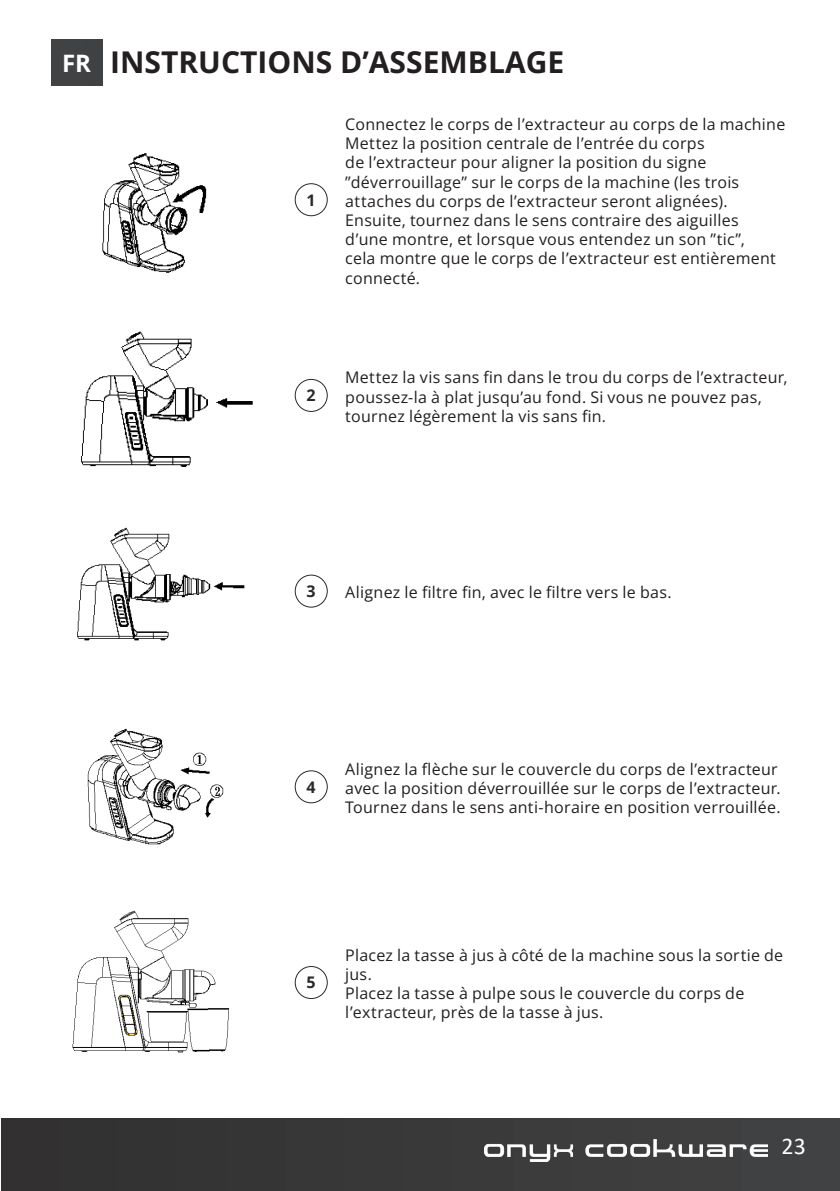
<style>
.page{position:relative;width:840px;height:1191px;background:#fff}
.page>*{position:absolute;margin:0;border:0;box-sizing:border-box;transform-origin:0 0}
.t1{font:30px "Open Sans";color:#231f20}
.t2{font:24px "Calibri";color:#fff}
.t3{font:24px "Open Sans";color:#fff}
.t4{font:16px/19.2px "Open Sans";letter-spacing:.015em;color:#231f20}
.t5{font:16px "Open Sans";color:#2a292a}
</style>
<div class="page">
<div style="left:1px;top:1119px;width:838px;height:72px;background:#383839"></div>
<img style="left:484px;top:1140px;width:283px;height:21px">
<div style="left:51px;top:40px;width:51px;height:45px;background:#414243"></div>
<img style="left:102px;top:153px;width:105px;height:120px">
<img style="left:81px;top:331px;width:172px;height:136px">
<img style="left:77px;top:527px;width:168px;height:114px">
<img style="left:87px;top:728px;width:137px;height:117px">
<img style="left:72px;top:910px;width:158px;height:143px">
<div style="left:294px;top:183px;width:33px;height:33px;border:1px solid #2a292a;border-radius:50%"></div>
<div style="left:294px;top:379px;width:33px;height:33px;border:1px solid #2a292a;border-radius:50%"></div>
<div style="left:294px;top:574px;width:33px;height:33px;border:1px solid #2a292a;border-radius:50%"></div>
<div style="left:294px;top:770px;width:33px;height:33px;border:1px solid #2a292a;border-radius:50%"></div>
<div style="left:294px;top:966px;width:33px;height:33px;border:1px solid #2a292a;border-radius:50%"></div>
<p class="t3" style="left:62px;top:47px;width:31px">FR</p>
<p class="t1" style="left:110px;top:41px;width:455px">INSTRUCTIONS D’ASSEMBLAGE</p>
<p class="t5" style="left:306px;top:189px;width:11px">1</p>
<p class="t4" style="left:345px;top:114px;width:441px">Connectez le corps de l’extracteur au corps de la machine</p>
<p class="t4" style="left:345px;top:133px;width:432px">Mettez la position centrale de l’entrée du corps<br>de l’extracteur pour aligner la position du signe ”déverrouillage” sur le corps de la machine (les trois attaches du corps de l’extracteur seront alignées).<br>Ensuite, tournez dans le sens contraire des aiguilles d’une montre, et lorsque vous entendez un son ”tic”, cela montre que le corps de l’extracteur est entièrement connecté.</p>
<p class="t5" style="left:306px;top:384px;width:11px">2</p>
<p class="t4" style="left:345px;top:367px;width:443px">Mettez la vis sans fin dans le trou du corps de l’extracteur, poussez-la à plat jusqu’au fond. Si vous ne pouvez pas, tournez légèrement la vis sans fin.</p>
<p class="t5" style="left:306px;top:580px;width:11px">3</p>
<p class="t4" style="left:345px;top:582px;width:327px">Alignez le filtre fin, avec le filtre vers le bas.</p>
<p class="t5" style="left:306px;top:776px;width:11px">4</p>
<p class="t4" style="left:345px;top:759px;width:436px">Alignez la flèche sur le couvercle du corps de l’extracteur avec la position déverrouillée sur le corps de l’extracteur.<br>Tournez dans le sens anti-horaire en position verrouillée.</p>
<p class="t5" style="left:306px;top:971px;width:11px">5</p>
<p class="t4" style="left:345px;top:945px;width:439px">Placez la tasse à jus à côté de la machine sous la sortie de jus.</p>
<p class="t4" style="left:345px;top:983px;width:400px">Placez la tasse à pulpe sous le couvercle du corps de l’extracteur, près de la tasse à jus.</p>
<h2 class="t2" style="left:781px;top:1129px;width:26px">23</h2>
</div>
